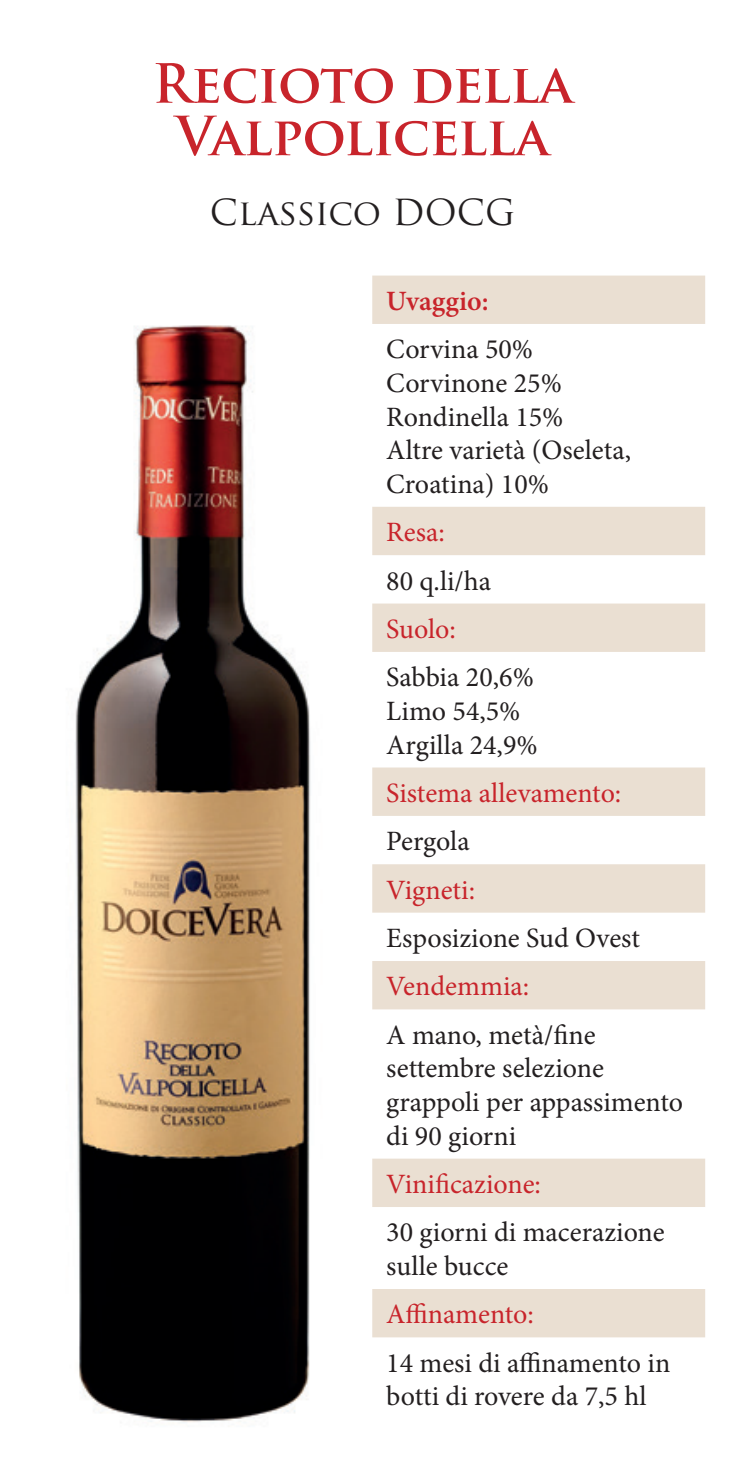
<style>
.page{position:relative;width:735px;height:1469px;background:#fff}
.page>*{position:absolute;margin:0;border:0;box-sizing:border-box;transform-origin:0 0}
.t1{font:700 52.5px/52.5px "Trajan Pro";letter-spacing:-.01em;color:#c8242b;text-align:center}
.t2{font:35px "Trajan Pro";color:#231f20}
.t3{font:28px/33.6px "Minion Pro";color:#231f20}
.t4{font:28px "Minion Pro";color:#c8242b}
.t5{font:600 28px "Minion Pro";color:#c8242b}
</style>
<div class="page">
<img style="left:75px;top:325px;width:236px;height:1098px">
<svg style="left:372px;top:275px;width:332px;height:1062px"></svg>
<h1 class="t1" style="left:152px;top:58px;width:422px">Recioto della<br>Valpolicella</h1>
<p class="t2" style="left:210px;top:190px;width:307px">Classico DOCG</p>
<p class="t5" style="left:386px;top:281px;width:104px">Uvaggio:</p>
<p class="t3" style="left:386px;top:333px;width:246px">Corvina 50%<br>Corvinone 25%<br>Rondinella 15%<br>Altre varietà (Oseleta,<br>Croatina) 10%</p>
<p class="t4" style="left:386px;top:513px;width:60px">Resa:</p>
<p class="t3" style="left:386px;top:564px;width:106px">80 q.li/ha</p>
<p class="t4" style="left:386px;top:610px;width:71px">Suolo:</p>
<p class="t3" style="left:386px;top:660px;width:153px">Sabbia 20,6%<br>Limo 54,5%<br>Argilla 24,9%</p>
<p class="t4" style="left:386px;top:774px;width:236px">Sistema allevamento:</p>
<p class="t3" style="left:386px;top:824px;width:85px">Pergola</p>
<p class="t4" style="left:386px;top:871px;width:90px">Vigneti:</p>
<p class="t3" style="left:386px;top:921px;width:255px">Esposizione Sud Ovest</p>
<p class="t4" style="left:386px;top:967px;width:144px">Vendemmia:</p>
<p class="t3" style="left:386px;top:1018px;width:298px">A mano, metà/fine settembre selezione grappoli per appassimento di 90 giorni</p>
<p class="t4" style="left:386px;top:1165px;width:156px">Vinificazione:</p>
<p class="t3" style="left:386px;top:1215px;width:280px">30 giorni di macerazione sulle bucce</p>
<p class="t4" style="left:386px;top:1295px;width:149px">Affinamento:</p>
<p class="t3" style="left:386px;top:1346px;width:285px">14 mesi di affinamento in botti di rovere da 7,5 hl</p>
</div>
